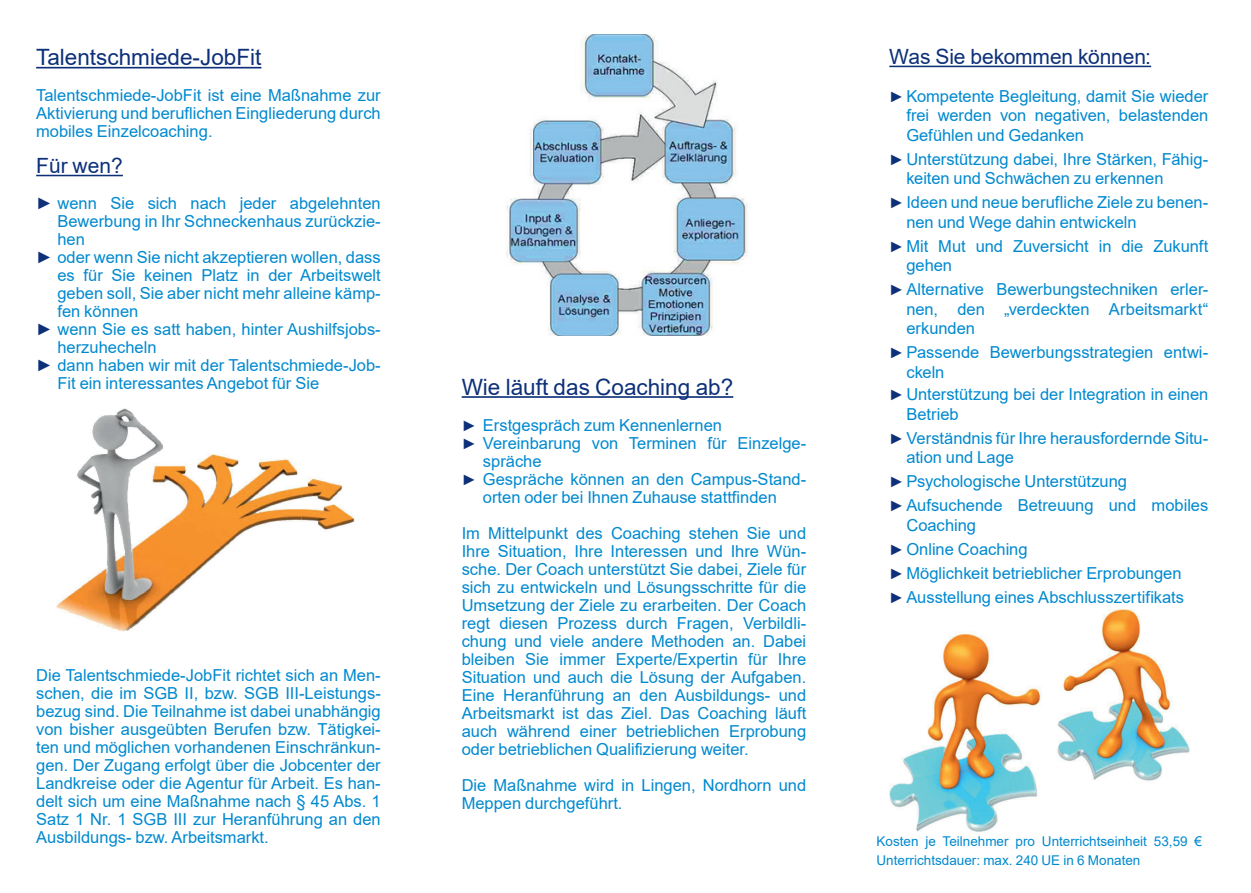
<style>
.page{position:relative;width:1251px;height:893px;background:#fff}
.page>*{position:absolute;margin:0;border:0;box-sizing:border-box;transform-origin:0 0}
.t1{font:22.5px "Arial";color:#0d3079}
.t2{font:21px "Arial";letter-spacing:-.005em;color:#0d3079}
.t3{font:16.5px/18px "Arial";color:#0089cf}
.t4{font:13.5px/19.5px "Arial";color:#0089cf}
.s1{color:#0d3079}
.s2{font-size:15px;color:#0d3079}
</style>
<div class="page">
<hr style="left:889px;top:66px;width:261px;height:1px;background:#0d3079">
<hr style="left:461px;top:396px;width:272px;height:2px;background:#0d3079">
<hr style="left:36px;top:67px;width:225px;height:1px;background:#0d3079">
<hr style="left:36px;top:175px;width:87px;height:1px;background:#0d3079">
<img style="left:57px;top:409px;width:297px;height:222px">
<img style="left:889px;top:609px;width:299px;height:223px">
<img style="left:506px;top:34px;width:242px;height:302px">
<h1 class="t1" style="left:36px;top:42px;width:227px">Talentschmiede-JobFit</h1>
<p class="t3" style="left:36px;top:86px;width:346px;text-align:justify">Talentschmiede-JobFit ist eine Maßnahme zur Aktivierung und beruflichen Eingliederung durch mobiles Einzelcoaching.</p>
<p class="t2" style="left:36px;top:151px;width:88px">Für wen?</p>
<p class="t3" style="left:36px;top:194px;width:346px"><span class="s1">►</span> wenn Sie sich nach jeder abgelehnten</p>
<p class="t3" style="left:57px;top:212px;width:325px">Bewerbung in Ihr Schneckenhaus zurückzie-</p>
<p class="t3" style="left:57px;top:230px;width:29px">hen</p>
<p class="t3" style="left:36px;top:248px;width:346px"><span class="s1">►</span> oder wenn Sie nicht akzeptieren wollen, dass</p>
<p class="t3" style="left:57px;top:266px;width:325px">es für Sie keinen Platz in der Arbeitswelt</p>
<p class="t3" style="left:57px;top:284px;width:325px">geben soll, Sie aber nicht mehr alleine kämp-</p>
<p class="t3" style="left:57px;top:302px;width:82px">fen können</p>
<p class="t3" style="left:36px;top:320px;width:346px"><span class="s1">►</span> wenn Sie es satt haben, hinter Aushilfsjobs-</p>
<p class="t3" style="left:57px;top:338px;width:101px">herzuhecheln</p>
<p class="t3" style="left:36px;top:356px;width:346px"><span class="s1">►</span> dann haben wir mit der Talentschmiede-Job-</p>
<p class="t3" style="left:57px;top:374px;width:263px">Fit ein interessantes Angebot für Sie</p>
<p class="t3" style="left:36px;top:666px;width:346px;text-align:justify">Die Talentschmiede-JobFit richtet sich an Men&shy;schen, die im SGB II, bzw. SGB III-Leistungs&shy;bezug sind. Die Teilnahme ist dabei unabhängig von bisher ausgeübten Berufen bzw. Tätigkei&shy;ten und möglichen vorhandenen Einschränkun&shy;gen. Der Zugang erfolgt über die Jobcenter der Landkreise oder die Agentur für Arbeit. Es han&shy;delt sich um eine Maßnahme nach § 45 Abs. 1<br>Satz 1 Nr. 1 SGB III zur Heranführung an den Ausbildungs- bzw. Arbeitsmarkt.</p>
<h1 class="t1" style="left:461px;top:371px;width:273px">Wie läuft das Coaching ab?</h1>
<p class="t3" style="left:461px;top:416px;width:262px"><span class="s2">►</span> Erstgespräch zum Kennenlernen</p>
<p class="t3" style="left:461px;top:434px;width:346px"><span class="s2">►</span> Vereinbarung von Terminen für Einzelge-</p>
<p class="t3" style="left:483px;top:452px;width:60px">spräche</p>
<p class="t3" style="left:461px;top:470px;width:346px"><span class="s2">►</span> Gespräche können an den Campus-Stand-</p>
<p class="t3" style="left:483px;top:488px;width:295px">orten oder bei Ihnen Zuhause stattfinden</p>
<p class="t3" style="left:461px;top:524px;width:346px;text-align:justify">Im Mittelpunkt des Coaching stehen Sie und Ihre Situation, Ihre Interessen und Ihre Wün&shy;sche. Der Coach unterstützt Sie dabei, Ziele für sich zu entwickeln und Lösungsschritte für die Umsetzung der Ziele zu erarbeiten. Der Coach regt diesen Prozess durch Fragen, Verbildli&shy;chung und viele andere Methoden an. Dabei bleiben Sie immer Experte/Expertin für Ihre Situation und auch die Lösung der Aufgaben.<br>Eine Heranführung an den Ausbildungs- und Arbeitsmarkt ist das Ziel. Das Coaching läuft auch während einer betrieblichen Erprobung oder betrieblichen Qualifizierung weiter.</p>
<p class="t3" style="left:461px;top:776px;width:346px">Die Maßnahme wird in Lingen, Nordhorn und<br>Meppen durchgeführt.</p>
<p class="t2" style="left:889px;top:42px;width:263px">Was Sie bekommen können:</p>
<p class="t3" style="left:906px;top:86px;width:303px;line-height:19.5px;text-align:justify;text-indent:-17px"><span class="s2">►</span>Kompetente Begleitung, damit Sie wieder frei werden von negativen, belastenden Gefühlen und Gedanken</p>
<p class="t3" style="left:906px;top:149px;width:303px;line-height:19.5px;text-indent:-17px"><span class="s2">►</span>Unterstützung dabei, Ihre Stärken, Fähig&shy;keiten und Schwächen zu erkennen</p>
<p class="t3" style="left:906px;top:193px;width:303px;line-height:19.5px;text-indent:-17px"><span class="s2">►</span>Ideen und neue berufliche Ziele zu benen&shy;nen und Wege dahin entwickeln</p>
<p class="t3" style="left:906px;top:236px;width:303px;line-height:19.5px;text-indent:-17px"><span class="s2">►</span>Mit Mut und Zuversicht in die Zukunft gehen</p>
<p class="t3" style="left:906px;top:280px;width:303px;line-height:19.5px;text-align:justify;text-indent:-17px"><span class="s2">►</span>Alternative Bewerbungstechniken erler&shy;nen, den „verdeckten Arbeitsmarkt“ erkunden</p>
<p class="t3" style="left:906px;top:343px;width:303px;line-height:19.5px;text-indent:-17px"><span class="s2">►</span>Passende Bewerbungsstrategien entwi&shy;ckeln</p>
<p class="t3" style="left:906px;top:385px;width:303px;line-height:19.5px;text-indent:-17px"><span class="s2">►</span>Unterstützung bei der Integration in einen<br>Betrieb</p>
<p class="t3" style="left:906px;top:428px;width:303px;line-height:19.5px;text-indent:-17px"><span class="s2">►</span>Verständnis für Ihre herausfordernde Situ&shy;ation und Lage</p>
<p class="t3" style="left:889px;top:469px;width:320px;line-height:24px"><span class="s2">►</span>Psychologische Unterstützung <span class="s2">►</span>Aufsuchende Betreuung und mobiles</p>
<p class="t3" style="left:889px;top:513px;width:296px;line-height:24px;text-indent:17px">Coaching<br><span class="s2">►</span>Online Coaching<br><span class="s2">►</span>Möglichkeit betrieblicher Erprobungen <span class="s2">►</span>Ausstellung eines Abschlusszertifikats</p>
<p class="t4" style="left:876px;top:831px;width:327px">Kosten je Teilnehmer pro Unterrichtseinheit 53,59 €<br>Unterrichtsdauer: max. 240 UE in 6 Monaten</p>
</div>
